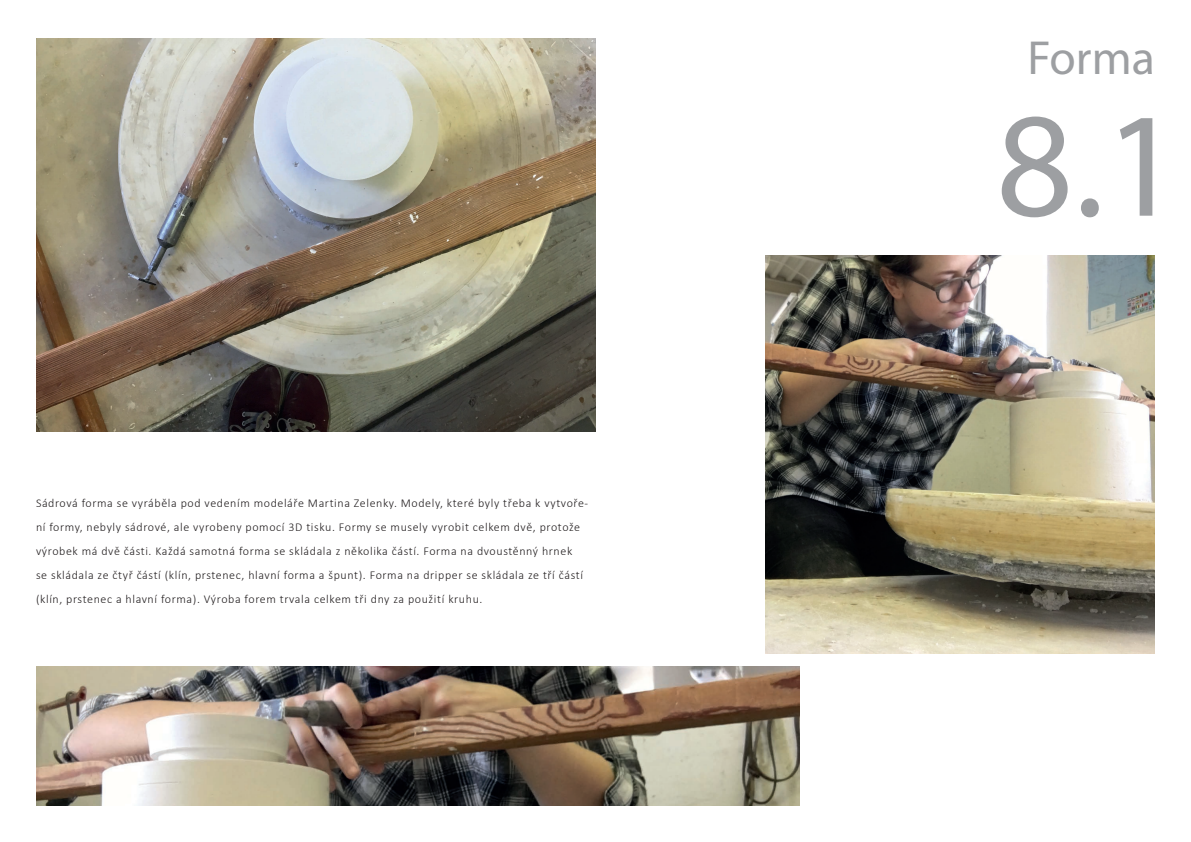
<style>
.page{position:relative;width:1191px;height:842px;background:#fff}
.page>*{position:absolute;margin:0;border:0;box-sizing:border-box;transform-origin:0 0}
.t1{font:150px "Myriad Pro";color:#9d9fa2}
.t2{font:48px "Myriad Pro";color:#9d9fa2}
.t3{font:300 12px/24px "Calibri";letter-spacing:.05em;color:#231f20}
</style>
<div class="page">
<img style="left:765px;top:255px;width:390px;height:398px">
<img style="left:36px;top:38px;width:559px;height:393px">
<img style="left:36px;top:666px;width:763px;height:140px">
<p class="t3" style="left:36px;top:490px;width:554px">Sádrová forma se vyráběla pod vedením modeláře Martina Zelenky. Modely, které byly třeba k vytvoře&shy;ní formy, nebyly sádrové, ale vyrobeny pomocí 3D tisku. Formy se musely vyrobit celkem dvě, protože výrobek má dvě části. Každá samotná forma se skládala z několika částí. Forma na dvoustěnný hrnek<br>se skládala ze čtyř částí (klín, prstenec, hlavní forma a špunt). Forma na dripper se skládala ze tří částí (klín, prstenec a hlavní forma). Výroba forem trvala celkem tři dny za použití kruhu.</p>
<h2 class="t2" style="left:1027px;top:29px;width:129px">Forma</h2>
<h1 class="t1" style="left:996px;top:73px;width:186px">8.1</h1>
</div>
